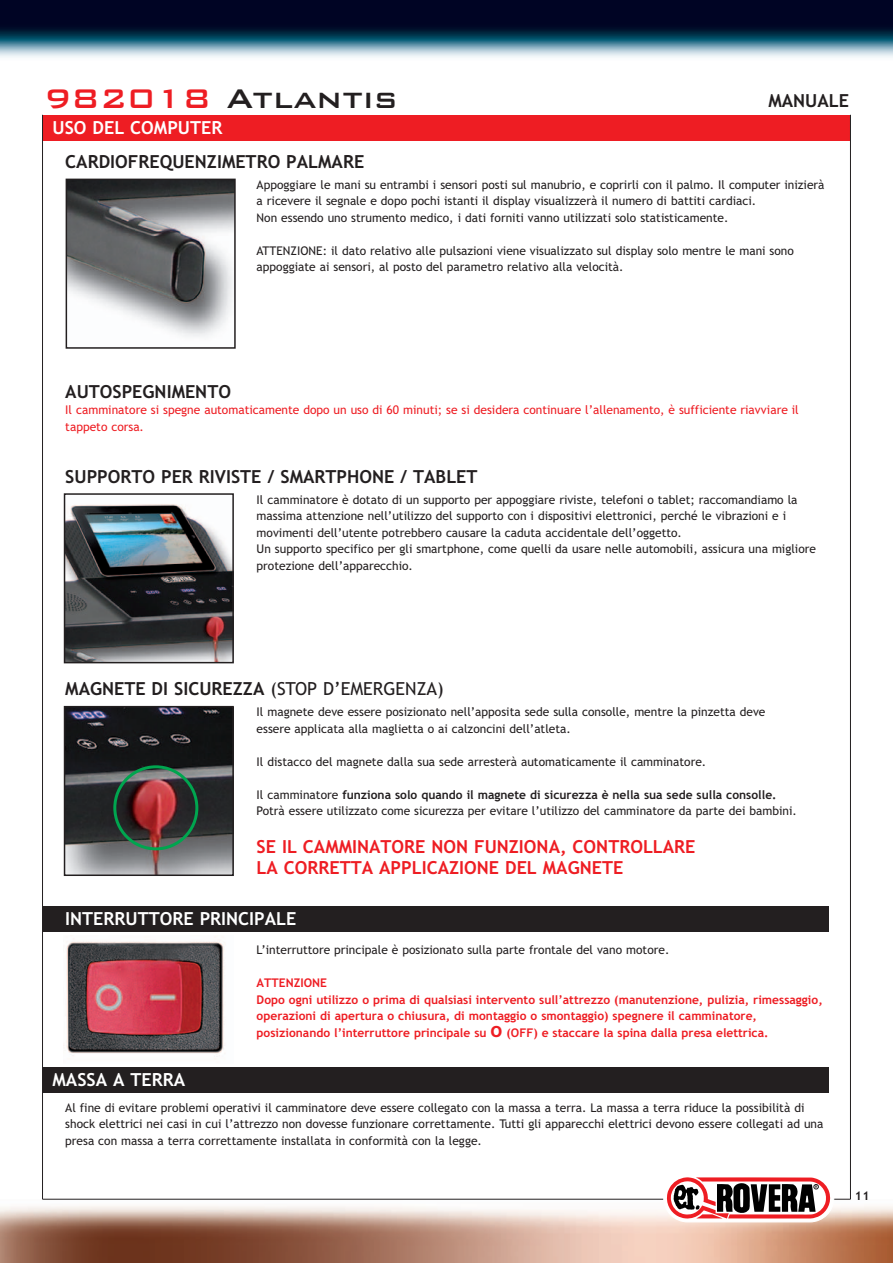
<style>
.page{position:relative;width:893px;height:1263px;background:#fff}
.page>*{position:absolute;margin:0;border:0;box-sizing:border-box;transform-origin:0 0}
.t1{font:500 36px "Bank Gothic BT";color:#231f20}
.t2{font:18px "Trebuchet MS Bold OTF";color:#231f20}
.t3{font:18px/21px "Trebuchet MS Bold OTF";color:#ee1d23}
.t4{font:18px "Trebuchet MS Bold OTF";color:#fff}
.t5{font:700 18px "Trebuchet MS";color:#fff}
.t6{font:12px/16.5px "Trebuchet MS";color:#231f20}
.t7{font:12px/16.5px "Trebuchet MS Bold OTF";color:#ee1d23}
.t8{font:12px/16.5px "Trebuchet MS";color:#ee1d23}
.t9{font:12px "Trebuchet MS Bold OTF";color:#231f20}
.s1{color:#ee1d23}
.s2{font-family:"Trebuchet MS"}
.s3{font-size:21px}
</style>
<div class="page">
<img style="left:0;top:1199px;width:893px;height:64px">
<div style="left:43px;top:115px;width:807px;height:25px;background:#ee1d23"></div>
<hr style="left:850px;top:115px;width:1px;height:1084px;background:#231f20">
<hr style="left:42px;top:115px;width:1px;height:1084px;background:#231f20">
<hr style="left:43px;top:1199px;width:807px;height:1px;background:#231f20">
<img style="left:0;top:0;width:893px;height:58px">
<div style="left:663px;top:1174px;width:171px;height:48px;background:#fff;border:1px solid #fff;border-radius:24px"></div>
<svg style="left:665px;top:1177px;width:167px;height:42px"></svg>
<div style="left:43px;top:906px;width:786px;height:25px;background:#231f20"></div>
<div style="left:43px;top:1067px;width:786px;height:26px;background:#231f20"></div>
<img style="left:66px;top:935px;width:158px;height:121px">
<img style="left:67px;top:709px;width:164px;height:164px">
<div style="left:64px;top:706px;width:170px;height:170px;border:2px solid #231f20"></div>
<img style="left:113px;top:765px;width:85px;height:85px">
<img style="left:67px;top:504px;width:164px;height:156px">
<div style="left:64px;top:493px;width:170px;height:170px;border:2px solid #231f20"></div>
<img style="left:69px;top:182px;width:164px;height:155px">
<div style="left:66px;top:179px;width:170px;height:170px;border:2px solid #231f20"></div>
<h1 class="t1" style="left:44px;top:74px;width:355px"><span class="s1">982018</span> Atlantis</h1>
<h2 class="t2" style="left:768px;top:94px;width:82px">MANUALE</h2>
<h2 class="t5" style="left:53px;top:120px;width:171px">USO DEL COMPUTER</h2>
<h2 class="t2" style="left:65px;top:154px;width:300px">CARDIOFREQUENZIMETRO PALMARE</h2>
<p class="t6" style="left:257px;top:177px;width:569px">Appoggiare le mani su entrambi i sensori posti sul manubrio, e coprirli con il palmo. Il computer inizierà a ricevere il segnale e dopo pochi istanti il display visualizzerà il numero di battiti cardiaci.<br>Non essendo uno strumento medico, i dati forniti vanno utilizzati solo statisticamente.</p>
<p class="t6" style="left:257px;top:243px;width:539px">ATTENZIONE: il dato relativo alle pulsazioni viene visualizzato sul display solo mentre le mani sono appoggiate ai sensori, al posto del parametro relativo alla velocità.</p>
<h2 class="t2" style="left:65px;top:384px;width:167px">AUTOSPEGNIMENTO</h2>
<p class="t8" style="left:65px;top:403px;width:735px">Il camminatore si spegne automaticamente dopo un uso di 60 minuti; se si desidera continuare l’allenamento, è sufficiente riavviare il tappeto corsa.</p>
<h2 class="t2" style="left:65px;top:469px;width:414px">SUPPORTO PER RIVISTE / SMARTPHONE / TABLET</h2>
<p class="t6" style="left:257px;top:492px;width:561px">Il camminatore è dotato di un supporto per appoggiare riviste, telefoni o tablet; raccomandiamo la massima attenzione nell’utilizzo del supporto con i dispositivi elettronici, perché le vibrazioni e i movimenti dell’utente potrebbero causare la caduta accidentale dell’oggetto.<br>Un supporto specifico per gli smartphone, come quelli da usare nelle automobili, assicura una migliore protezione dell’apparecchio.</p>
<h2 class="t2" style="left:65px;top:682px;width:380px">MAGNETE DI SICUREZZA <span class="s2">(STOP D’EMERGENZA)</span></h2>
<p class="t6" style="left:257px;top:705px;width:510px">Il magnete deve essere posizionato nell’apposita sede sulla consolle, mentre la pinzetta deve essere applicata alla maglietta o ai calzoncini dell’atleta.</p>
<p class="t6" style="left:257px;top:754px;width:451px">Il distacco del magnete dalla sua sede arresterà automaticamente il camminatore.</p>
<p class="t9" style="left:257px;top:790px;width:521px"><span class="s2">Il camminatore</span> funziona solo quando il magnete di sicurezza è nella sua sede sulla consolle.</p>
<p class="t6" style="left:257px;top:804px;width:542px">Potrà essere utilizzato come sicurezza per evitare l’utilizzo del camminatore da parte dei bambini.</p>
<h2 class="t3" style="left:257px;top:837px;width:440px">SE IL CAMMINATORE NON FUNZIONA, CONTROLLARE<br>LA CORRETTA APPLICAZIONE DEL MAGNETE</h2>
<h2 class="t4" style="left:65px;top:911px;width:233px">INTERRUTTORE PRINCIPALE</h2>
<p class="t6" style="left:257px;top:943px;width:414px">L’interruttore principale è posizionato sulla parte frontale del vano motore.</p>
<p class="t7" style="left:257px;top:976px;width:568px">ATTENZIONE<br>Dopo ogni utilizzo o prima di qualsiasi intervento sull’attrezzo (manutenzione, pulizia, rimessaggio, operazioni di apertura o chiusura, di montaggio o smontaggio) spegnere il camminatore, posizionando l’interruttore principale su <span class="s3">o</span> (OFF) e staccare la spina dalla presa elettrica.</p>
<h2 class="t4" style="left:53px;top:1073px;width:134px">MASSA A TERRA</h2>
<p class="t6" style="left:65px;top:1100px;width:760px">Al fine di evitare problemi operativi il camminatore deve essere collegato con la massa a terra. La massa a terra riduce la possibilità di shock elettrici nei casi in cui l’attrezzo non dovesse funzionare correttamente. Tutti gli apparecchi elettrici devono essere collegati ad una presa con massa a terra correttamente installata in conformità con la legge.</p>
<p class="t9" style="left:855px;top:1190px;width:16px">11</p>
</div>
